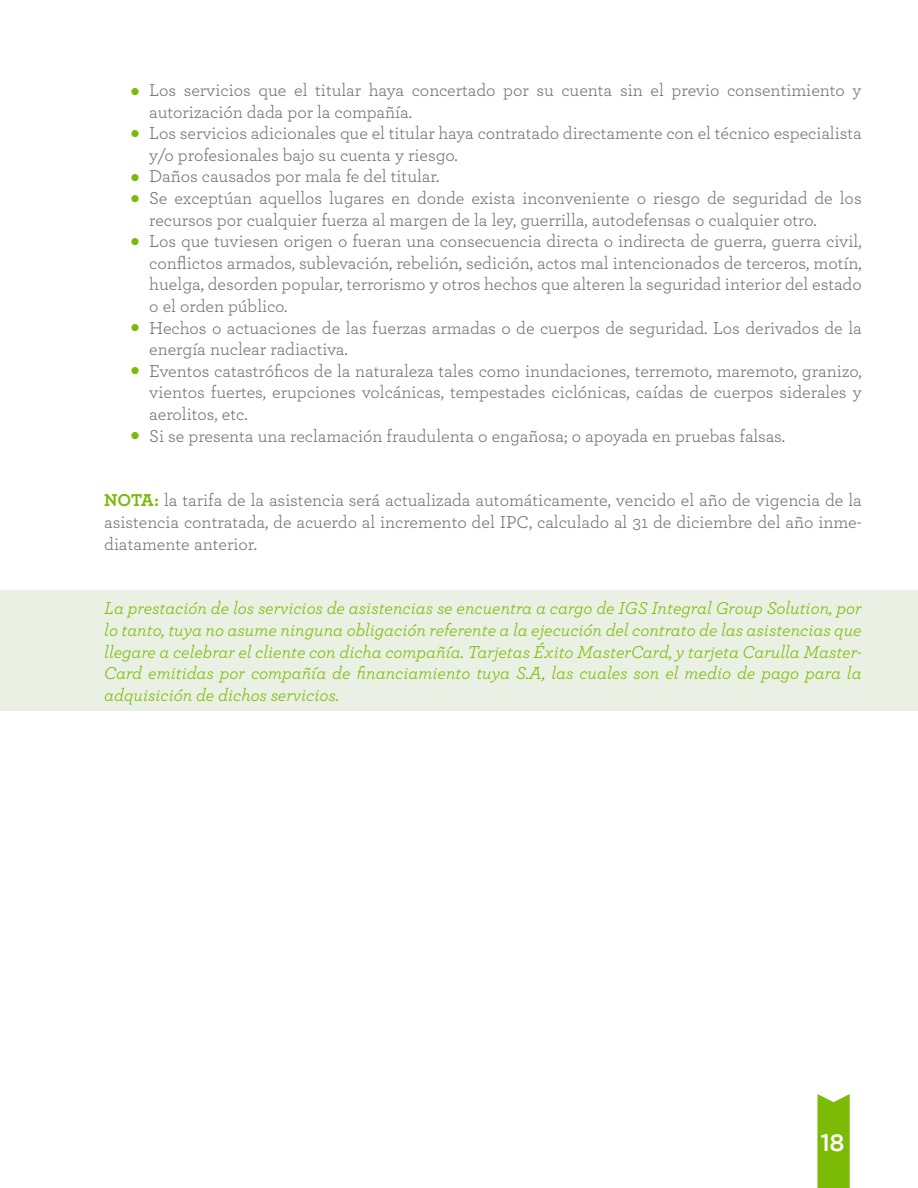
<style>
.page{position:relative;width:918px;height:1188px;background:#fff}
.page>*{position:absolute;margin:0;border:0;box-sizing:border-box;transform-origin:0 0}
.t1{font:500 24px "Gotham";color:#fff}
.t2{font:18px/21.6px "Archer";color:#727276}
.t3{font:italic 18px/21.6px "Archer";color:#7bba05;text-align:justify}
.s1{font-weight:700;color:#7bba05}
</style>
<div class="page">
<div style="left:818px;top:1094px;width:31px;height:94px;background:#7bba05"></div>
<div style="left:0;top:590px;width:918px;height:120px;background:#eaf1e4"></div>
<p class="t2" style="left:149px;top:78px;width:714px">Los servicios que el titular haya concertado por su cuenta sin el previo consentimiento y autorización dada por la compañía.<br>Los servicios adicionales que el titular haya contratado directamente con el técnico especialista y/o profesionales bajo su cuenta y riesgo.<br>Daños causados por mala fe del titular.<br>Se exceptúan aquellos lugares en donde exista inconveniente o riesgo de seguridad de los recursos por cualquier fuerza al margen de la ley, guerrilla, autodefensas o cualquier otro.<br>Los que tuviesen origen o fueran una consecuencia directa o indirecta de guerra, guerra civil, conflictos armados, sublevación, rebelión, sedición, actos mal intencionados de terceros, motín, huelga, desorden popular, terrorismo y otros hechos que alteren la seguridad interior del estado o el orden público.<br>Hechos o actuaciones de las fuerzas armadas o de cuerpos de seguridad. Los derivados de la energía nuclear radiactiva.<br>Eventos catastróficos de la naturaleza tales como inundaciones, terremoto, maremoto, granizo, vientos fuertes, erupciones volcánicas, tempestades ciclónicas, caídas de cuerpos siderales y aerolitos, etc.<br>Si se presenta una reclamación fraudulenta o engañosa; o apoyada en pruebas falsas.</p>
<p class="t2" style="left:104px;top:489px;width:759px;text-align:justify"><span class="s1">NOTA:</span> la tarifa de la asistencia será actualizada automáticamente, vencido el año de vigencia de la asistencia contratada, de acuerdo al incremento del IPC, calculado al 31 de diciembre del año inme&shy;diatamente anterior.</p>
<p class="t3" style="left:104px;top:597px;width:759px">La prestación de los servicios de asistencias se encuentra a cargo de IGS Integral Group Solution, por lo tanto, tuya no asume ninguna obligación referente a la ejecución del contrato de las asistencias que llegare a celebrar el cliente con dicha compañía. Tarjetas Éxito MasterCard, y tarjeta Carulla Master-Card emitidas por compañía de financiamiento tuya S.A, las cuales son el medio de pago para la adquisición de dichos servicios.</p>
<h1 class="t1" style="left:820px;top:1129px;width:26px">18</h1>
</div>
